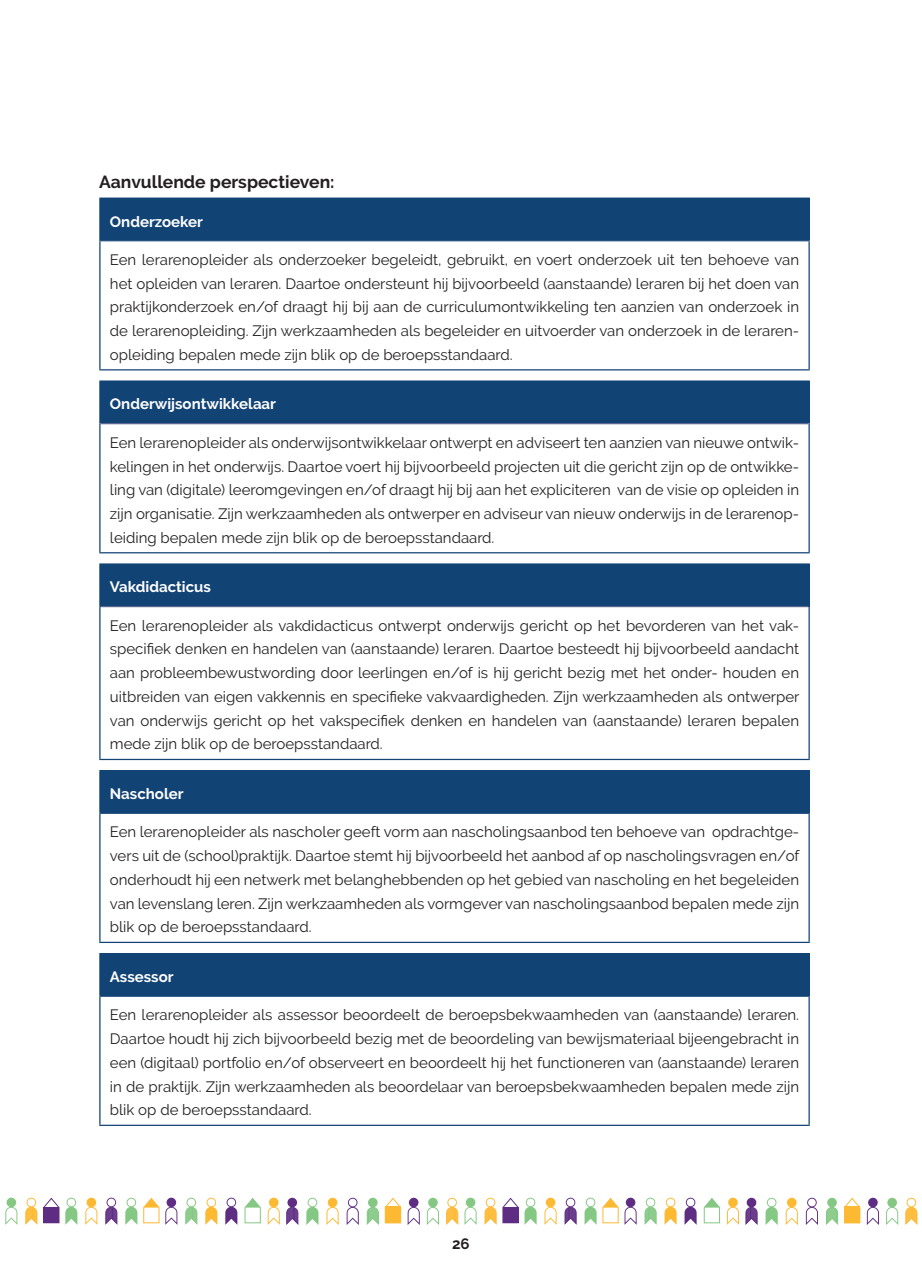
<style>
.page{position:relative;width:922px;height:1276px;background:#fff}
.page>*{position:absolute;margin:0;border:0;box-sizing:border-box;transform-origin:0 0}
.t1{font:700 17.5px "Raleway";color:#231f20}
.t2{font:15px/23.8px "Raleway";color:#231f20;text-align:justify}
.t3{font:700 15px "Raleway";color:#fff}
.t4{font:700 15px "Raleway";color:#231f20}
</style>
<div class="page">
<svg style="left:25px;top:1197px;width:12px;height:27px"></svg>
<svg style="left:105px;top:1197px;width:12px;height:27px"></svg>
<svg style="left:185px;top:1197px;width:12px;height:27px"></svg>
<svg style="left:5px;top:1206px;width:12px;height:18px"></svg>
<div style="left:7px;top:1197px;width:9px;height:10px;background:#84c884;border-radius:50%"></div>
<svg style="left:43px;top:1197px;width:34px;height:27px"></svg>
<svg style="left:125px;top:1197px;width:12px;height:27px"></svg>
<svg style="left:205px;top:1197px;width:12px;height:27px"></svg>
<svg style="left:225px;top:1197px;width:12px;height:27px"></svg>
<svg style="left:85px;top:1206px;width:12px;height:18px"></svg>
<div style="left:87px;top:1197px;width:9px;height:10px;background:#fdb931;border-radius:50%"></div>
<svg style="left:268px;top:1206px;width:12px;height:18px"></svg>
<div style="left:269px;top:1197px;width:9px;height:10px;background:#fdb931;border-radius:50%"></div>
<svg style="left:143px;top:1197px;width:34px;height:27px"></svg>
<svg style="left:244px;top:1198px;width:17px;height:25px"></svg>
<svg style="left:286px;top:1207px;width:12px;height:18px"></svg>
<div style="left:287px;top:1197px;width:10px;height:10px;background:#5e2d83;border-radius:50%"></div>
<svg style="left:306px;top:1197px;width:12px;height:28px"></svg>
<svg style="left:346px;top:1197px;width:13px;height:28px"></svg>
<svg style="left:326px;top:1207px;width:12px;height:18px"></svg>
<div style="left:328px;top:1197px;width:9px;height:10px;background:#fdb931;border-radius:50%"></div>
<svg style="left:366px;top:1197px;width:53px;height:28px"></svg>
<div style="left:385px;top:1207px;width:15px;height:16px;background:#fdb931"></div>
<svg style="left:427px;top:1207px;width:12px;height:18px"></svg>
<div style="left:428px;top:1197px;width:9px;height:10px;background:#84c884;border-radius:50%"></div>
<svg style="left:446px;top:1197px;width:12px;height:28px"></svg>
<svg style="left:484px;top:1197px;width:12px;height:27px"></svg>
<svg style="left:564px;top:1197px;width:12px;height:27px"></svg>
<svg style="left:644px;top:1197px;width:12px;height:27px"></svg>
<svg style="left:464px;top:1206px;width:12px;height:18px"></svg>
<div style="left:465px;top:1197px;width:10px;height:10px;background:#84c884;border-radius:50%"></div>
<svg style="left:502px;top:1197px;width:34px;height:27px"></svg>
<svg style="left:664px;top:1197px;width:12px;height:27px"></svg>
<svg style="left:684px;top:1197px;width:12px;height:27px"></svg>
<svg style="left:544px;top:1206px;width:12px;height:18px"></svg>
<svg style="left:545px;top:1197px;width:10px;height:10px"></svg>
<svg style="left:726px;top:1206px;width:12px;height:18px"></svg>
<div style="left:728px;top:1197px;width:9px;height:10px;background:#fdb931;border-radius:50%"></div>
<svg style="left:584px;top:1197px;width:52px;height:27px"></svg>
<svg style="left:703px;top:1198px;width:17px;height:25px"></svg>
<svg style="left:745px;top:1207px;width:12px;height:18px"></svg>
<div style="left:746px;top:1197px;width:10px;height:10px;background:#5e2d83;border-radius:50%"></div>
<svg style="left:826px;top:1207px;width:11px;height:18px"></svg>
<div style="left:827px;top:1197px;width:9px;height:10px;background:#84c884;border-radius:50%"></div>
<svg style="left:765px;top:1197px;width:12px;height:28px"></svg>
<svg style="left:805px;top:1197px;width:12px;height:28px"></svg>
<svg style="left:785px;top:1207px;width:12px;height:18px"></svg>
<svg style="left:786px;top:1197px;width:10px;height:10px"></svg>
<svg style="left:844px;top:1197px;width:34px;height:28px"></svg>
<div style="left:844px;top:1207px;width:15px;height:16px;background:#fdb931"></div>
<svg style="left:886px;top:1207px;width:12px;height:18px"></svg>
<div style="left:887px;top:1197px;width:9px;height:10px;background:#84c884;border-radius:50%"></div>
<svg style="left:905px;top:1197px;width:12px;height:28px"></svg>
<div style="left:100px;top:198px;width:708px;height:43px;background:#124375"></div>
<hr style="left:99px;top:241px;width:1px;height:128px;background:#124375">
<hr style="left:808px;top:241px;width:1px;height:128px;background:#124375">
<hr style="left:99px;top:369px;width:710px;height:1px;background:#124375">
<hr style="left:99px;top:197px;width:710px;height:2px;background:#124375">
<hr style="left:99px;top:199px;width:1px;height:41px;background:#124375">
<hr style="left:808px;top:199px;width:1px;height:41px;background:#124375">
<hr style="left:99px;top:240px;width:710px;height:1px;background:#124375">
<div style="left:100px;top:381px;width:708px;height:43px;background:#124375"></div>
<hr style="left:100px;top:423px;width:708px;height:1px;background:#596891">
<hr style="left:99px;top:380px;width:710px;height:2px;background:#124375">
<hr style="left:99px;top:382px;width:1px;height:42px;background:#124375">
<hr style="left:808px;top:382px;width:1px;height:42px;background:#124375">
<hr style="left:99px;top:424px;width:1px;height:128px;background:#124375">
<hr style="left:808px;top:424px;width:1px;height:128px;background:#124375">
<hr style="left:99px;top:552px;width:710px;height:1px;background:#124375">
<div style="left:100px;top:564px;width:708px;height:42px;background:#124375"></div>
<hr style="left:100px;top:606px;width:708px;height:1px;background:#596891">
<hr style="left:99px;top:563px;width:710px;height:1px;background:#124375">
<hr style="left:99px;top:564px;width:1px;height:42px;background:#124375">
<hr style="left:808px;top:564px;width:1px;height:42px;background:#124375">
<hr style="left:99px;top:606px;width:1px;height:153px;background:#124375">
<hr style="left:808px;top:606px;width:1px;height:153px;background:#124375">
<hr style="left:99px;top:759px;width:710px;height:1px;background:#124375">
<div style="left:100px;top:770px;width:708px;height:43px;background:#124375"></div>
<hr style="left:99px;top:770px;width:710px;height:1px;background:#124375">
<hr style="left:99px;top:771px;width:1px;height:41px;background:#124375">
<hr style="left:808px;top:771px;width:1px;height:41px;background:#124375">
<hr style="left:99px;top:812px;width:710px;height:2px;background:#124375">
<hr style="left:99px;top:814px;width:1px;height:127px;background:#124375">
<hr style="left:808px;top:814px;width:1px;height:127px;background:#124375">
<hr style="left:99px;top:941px;width:710px;height:2px;background:#124375">
<div style="left:100px;top:953px;width:708px;height:43px;background:#124375"></div>
<hr style="left:99px;top:953px;width:710px;height:1px;background:#124375">
<hr style="left:99px;top:954px;width:1px;height:41px;background:#124375">
<hr style="left:808px;top:954px;width:1px;height:41px;background:#124375">
<hr style="left:99px;top:995px;width:710px;height:1px;background:#124375">
<hr style="left:99px;top:996px;width:1px;height:128px;background:#124375">
<hr style="left:808px;top:996px;width:1px;height:128px;background:#124375">
<hr style="left:99px;top:1124px;width:710px;height:2px;background:#124375">
<p class="t1" style="left:99px;top:171px;width:237px">Aanvullende perspectieven:</p>
<p class="t3" style="left:110px;top:213px;width:94px">Onderzoeker</p>
<p class="t2" style="left:110px;top:248px;width:690px">Een lerarenopleider als onderzoeker begeleidt, gebruikt, en voert onderzoek uit ten behoeve van het opleiden van leraren. Daartoe ondersteunt hij bijvoorbeeld (aanstaande) leraren bij het doen van praktijkonderzoek en/of draagt hij bij aan de curriculumontwikkeling ten aanzien van onderzoek in de lerarenopleiding. Zijn werkzaamheden als begeleider en uitvoerder van onderzoek in de leraren&shy;opleiding bepalen mede zijn blik op de beroepsstandaard.</p>
<p class="t3" style="left:110px;top:395px;width:167px">Onderwijsontwikkelaar</p>
<p class="t2" style="left:110px;top:430px;width:690px">Een lerarenopleider als onderwijsontwikkelaar ontwerpt en adviseert ten aanzien van nieuwe ontwik&shy;kelingen in het onderwijs. Daartoe voert hij bijvoorbeeld projecten uit die gericht zijn op de ontwikke&shy;ling van (digitale) leeromgevingen en/of draagt hij bij aan het expliciteren van de visie op opleiden in zijn organisatie. Zijn werkzaamheden als ontwerper en adviseur van nieuw onderwijs in de lerarenop&shy;leiding bepalen mede zijn blik op de beroepsstandaard.</p>
<p class="t3" style="left:110px;top:578px;width:102px">Vakdidacticus</p>
<p class="t2" style="left:110px;top:613px;width:691px">Een lerarenopleider als vakdidacticus ontwerpt onderwijs gericht op het bevorderen van het vak&shy;specifiek denken en handelen van (aanstaande) leraren. Daartoe besteedt hij bijvoorbeeld aandacht aan probleembewustwording door leerlingen en/of is hij gericht bezig met het onder- houden en uitbreiden van eigen vakkennis en specifieke vakvaardigheden. Zijn werkzaamheden als ontwerper van onderwijs gericht op het vakspecifiek denken en handelen van (aanstaande) leraren bepalen mede zijn blik op de beroepsstandaard.</p>
<p class="t3" style="left:110px;top:785px;width:75px">Nascholer</p>
<p class="t2" style="left:110px;top:820px;width:690px">Een lerarenopleider als nascholer geeft vorm aan nascholingsaanbod ten behoeve van opdrachtge&shy;vers uit de (school)praktijk. Daartoe stemt hij bijvoorbeeld het aanbod af op nascholingsvragen en/of onderhoudt hij een netwerk met belanghebbenden op het gebied van nascholing en het begeleiden van levenslang leren. Zijn werkzaamheden als vormgever van nascholingsaanbod bepalen mede zijn blik op de beroepsstandaard.</p>
<p class="t3" style="left:110px;top:968px;width:65px">Assessor</p>
<p class="t2" style="left:110px;top:1003px;width:690px">Een lerarenopleider als assessor beoordeelt de beroepsbekwaamheden van (aanstaande) leraren.<br>Daartoe houdt hij zich bijvoorbeeld bezig met de beoordeling van bewijsmateriaal bijeengebracht in een (digitaal) portfolio en/of observeert en beoordeelt hij het functioneren van (aanstaande) leraren in de praktijk. Zijn werkzaamheden als beoordelaar van beroepsbekwaamheden bepalen mede zijn blik op de beroepsstandaard.</p>
<p class="t4" style="left:452px;top:1235px;width:19px">26</p>
</div>
